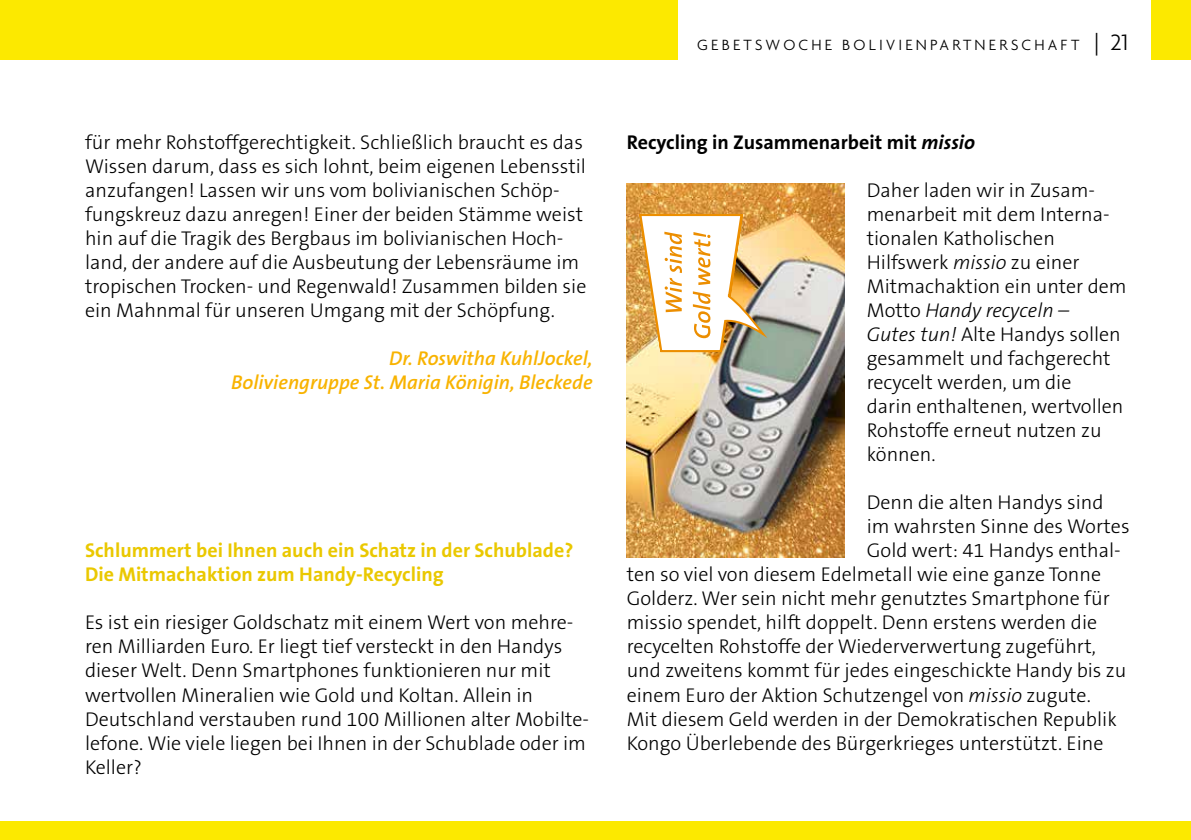
<style>
.page{position:relative;width:1191px;height:840px;background:#fff}
.page>*{position:absolute;margin:0;border:0;box-sizing:border-box;transform-origin:0 0}
.t1{font:300 20px/24px "The Sans B3";color:#000}
.t2{font:700 20px/24px "The Sans B7";color:#eac800}
.t3{font:italic 600 20px/24px "The Sans B6";color:#f8b300;text-align:right}
.t4{font:700 20px "The Sans B7";color:#000}
.t5{font:300 16px "Agenda";letter-spacing:.2em;color:#000}
.s1{font-size:24px}
.s2{font-style:italic}
</style>
<div class="page">
<div style="left:1151px;top:0;width:40px;height:60px;background:#fce900"></div>
<div style="left:0;top:0;width:677px;height:60px;background:#fce900"></div>
<div style="left:0;top:821px;width:1191px;height:18px;background:#fce900"></div>
<img style="left:626px;top:183px;width:218px;height:374px">
<img style="left:638px;top:188px;width:133px;height:165px">
<p class="t1" style="left:85px;top:131px;width:503px">für mehr Rohstoffgerechtigkeit. Schließlich braucht es das Wissen darum, dass es sich lohnt, beim eigenen Lebensstil anzufangen! Lassen wir uns vom bolivianischen Schöp&shy;fungskreuz dazu anregen! Einer der beiden Stämme weist hin auf die Tragik des Bergbaus im bolivianischen Hoch&shy;land, der andere auf die Ausbeutung der Lebensräume im tropischen Trocken- und Regenwald! Zusammen bilden sie ein Mahnmal für unseren Umgang mit der Schöpfung.</p>
<p class="t3" style="left:231px;top:347px;width:363px">Dr. Roswitha KuhlJockel,<br>Boliviengruppe St. Maria Königin, Bleckede</p>
<p class="t2" style="left:85px;top:539px;width:490px">Schlummert bei Ihnen auch ein Schatz in der Schublade?<br>Die Mitmachaktion zum Handy-Recycling</p>
<p class="t1" style="left:85px;top:611px;width:505px">Es ist ein riesiger Goldschatz mit einem Wert von mehre&shy;ren Milliarden Euro. Er liegt tief versteckt in den Handys dieser Welt. Denn Smartphones funktionieren nur mit wertvollen Mineralien wie Gold und Koltan. Allein in Deutschland verstauben rund 100 Millionen alter Mobilte&shy;lefone. Wie viele liegen bei Ihnen in der Schublade oder im Keller?</p>
<p class="t5" style="left:697px;top:35px;width:433px">GEBETSWOCHE BOLIVIENPARTNERSCHAFT <span class="s1">| 21</span></p>
<p class="t4" style="left:626px;top:131px;width:350px">Recycling in Zusammenarbeit mit <span class="s2">missio</span></p>
<p class="t1" style="left:866px;top:179px;width:261px">Daher laden wir in Zusam&shy;menarbeit mit dem Interna&shy;tionalen Katholischen<br>Hilfswerk <span class="s2">missio</span> zu einer<br>Mitmachaktion ein unter dem<br>Motto <span class="s2">Handy recyceln –<br>Gutes tun!</span> Alte Handys sollen gesammelt und fachgerecht recycelt werden, um die<br>darin enthaltenen, wertvollen<br>Rohstoffe erneut nutzen zu können.</p>
<p class="t1" style="left:866px;top:491px;width:238px">Denn die alten Handys sind</p>
<p class="t1" style="left:866px;top:515px;width:264px">im wahrsten Sinne des Wortes</p>
<p class="t1" style="left:866px;top:539px;width:255px">Gold wert: 41 Handys enthal-</p>
<p class="t1" style="left:626px;top:563px;width:476px">ten so viel von diesem Edelmetall wie eine ganze Tonne</p>
<p class="t1" style="left:626px;top:587px;width:484px">Golderz. Wer sein nicht mehr genutztes Smartphone für</p>
<p class="t1" style="left:626px;top:611px;width:472px">missio spendet, hilft doppelt. Denn erstens werden die</p>
<p class="t1" style="left:626px;top:635px;width:471px">recycelten Rohstoffe der Wiederverwertung zugeführt,</p>
<p class="t1" style="left:626px;top:659px;width:501px">und zweitens kommt für jedes eingeschickte Handy bis zu</p>
<p class="t1" style="left:626px;top:683px;width:466px">einem Euro der Aktion Schutzengel von <span class="s2">missio</span> zugute.</p>
<p class="t1" style="left:626px;top:707px;width:491px">Mit diesem Geld werden in der Demokratischen Republik</p>
<p class="t1" style="left:626px;top:731px;width:478px">Kongo Überlebende des Bürgerkrieges unterstützt. Eine</p>
</div>
